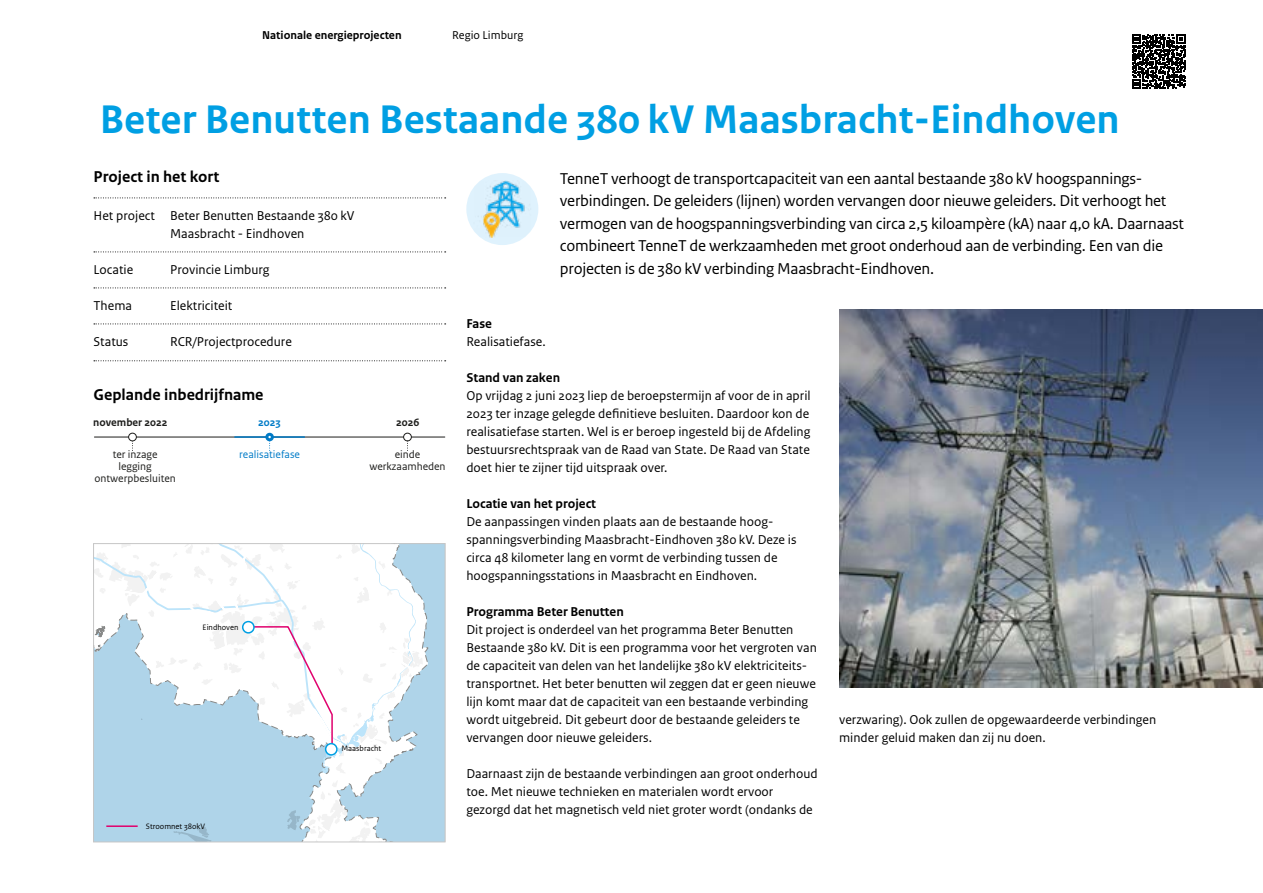
<style>
.page{position:relative;width:1263px;height:893px;background:#fff}
.page>*{position:absolute;margin:0;border:0;box-sizing:border-box;transform-origin:0 0}
.H1_project{font:700 42px "Rijksoverheid Sans Text";color:#009fe3}
.P_intro_project{font:16.5px/22.5px "Rijksoverheid Sans Text";letter-spacing:-.015em;color:#000}
.H_project{font:700 16.5px "Rijksoverheid Sans Text";color:#000}
.P_H{font:13.5px/18px "Rijksoverheid Sans Text";color:#000}
.P_first{font:13.5px/18px "Rijksoverheid Sans Text";color:#000}
.L_project{font:13.5px/18px "Rijksoverheid Sans Text";color:#000}
.H2_project{font:700 13.5px "Rijksoverheid Sans Text";color:#000}
.Ll_project{font:13.5px "Rijksoverheid Sans Text";color:#000}
.t1{font:700 12px "Rijksoverheid Sans Text";color:#000}
.t2{font:12px "Rijksoverheid Sans Text";color:#000}
.t3{font:11.25px/12px "Rijksoverheid Sans Text";color:#1d1d1b;text-align:center}
.t4{font:700 11.25px "Rijksoverheid Sans Text";color:#1d1d1b}
.t5{font:11.25px "Rijksoverheid Sans Text";color:#007bc7}
.t6{font:700 11.25px "Rijksoverheid Sans Text";color:#007bc7}
.t7{font:8.25px "Rijksoverheid Sans Text";color:#000}
.s1{font-family:"Rijksoverheid Sans Text TT"}
</style>
<div class="page">
<img style="left:839px;top:310px;width:424px;height:378px">
<div style="left:466px;top:173px;width:72px;height:72px;background:#dff2fd;border-radius:50%"></div>
<img style="left:473px;top:180px;width:58px;height:58px">
<svg style="left:94px;top:198px;width:352px;height:1px"></svg>
<svg style="left:94px;top:252px;width:352px;height:1px"></svg>
<svg style="left:94px;top:288px;width:352px;height:1px"></svg>
<svg style="left:94px;top:324px;width:352px;height:1px"></svg>
<svg style="left:94px;top:360px;width:352px;height:1px"></svg>
<hr style="left:94px;top:437px;width:351px;height:1px;background:#1d1d1b">
<hr style="left:235px;top:436px;width:69px;height:2px;background:#007bc7">
<svg style="left:268px;top:441px;width:3px;height:10px"></svg>
<div style="left:265px;top:433px;width:9px;height:8px;border:3px solid #007bc7;border-radius:50%"></div>
<div style="left:404px;top:433px;width:7px;height:8px;background:#fff;border-radius:50%"></div>
<div style="left:403px;top:433px;width:9px;height:8px;border:1px solid #1d1d1b;border-radius:50%"></div>
<div style="left:129px;top:433px;width:7px;height:8px;background:#fff;border-radius:50%"></div>
<div style="left:128px;top:433px;width:9px;height:8px;border:1px solid #1d1d1b;border-radius:50%"></div>
<div style="left:428px;top:545px;width:15px;height:295px;background:#afd4e9"></div>
<svg style="left:95px;top:545px;width:333px;height:295px"></svg>
<div style="left:93px;top:543px;width:352px;height:299px;border:1px solid #c6c6c6"></div>
<div style="left:243px;top:622px;width:11px;height:11px;background:#fff;border-radius:50%"></div>
<div style="left:242px;top:621px;width:13px;height:13px;border:2px solid #009fe3;border-radius:50%"></div>
<div style="left:326px;top:744px;width:11px;height:11px;background:#fff;border-radius:50%"></div>
<div style="left:325px;top:743px;width:13px;height:13px;border:2px solid #009fe3;border-radius:50%"></div>
<hr style="left:106px;top:825px;width:32px;height:2px;background:#e0006d">
<svg style="left:1132px;top:35px;width:53px;height:53px"></svg>
<p class="t1" style="left:262px;top:29px;width:141px">Nationale energieprojecten</p>
<p class="t2" style="left:452px;top:29px;width:73px">Regio Limburg</p>
<h1 class="H1_project" style="left:100px;top:96px;width:1021px"><span class="s1">Beter</span> Benutten Bestaande 380 kV Maasbracht-Eindhoven</h1>
<p class="P_intro_project" style="left:560px;top:167px;width:626px">TenneT verhoogt de transportcapaciteit van een aantal bestaande 380 kV hoogspannings&shy;verbindingen. De geleiders (lijnen) worden vervangen door nieuwe geleiders. Dit verhoogt het vermogen van de hoogspanningsverbinding van circa 2,5 kiloampère (kA) naar 4,0 kA. Daarnaast combineert TenneT de werkzaamheden met groot onderhoud aan de verbinding. Een van die projecten is de 380 kV verbinding Maasbracht-Eindhoven.</p>
<h2 class="H_project" style="left:94px;top:168px;width:127px">Project in het kort</h2>
<p class="L_project" style="left:170px;top:206px;width:186px;text-indent:-77px">Het project Beter Benutten Bestaande 380 kV<br>Maasbracht - Eindhoven</p>
<p class="L_project" style="left:94px;top:260px;width:41px">Locatie</p>
<p class="L_project" style="left:170px;top:260px;width:101px">Provincie Limburg</p>
<p class="L_project" style="left:94px;top:296px;width:40px">Thema</p>
<p class="L_project" style="left:170px;top:296px;width:64px">Elektriciteit</p>
<p class="Ll_project" style="left:94px;top:333px;width:36px">Status</p>
<p class="Ll_project" style="left:170px;top:333px;width:123px">RCR/Projectprocedure</p>
<h2 class="H_project" style="left:94px;top:385px;width:171px">Geplande inbedrijfname</h2>
<p class="H2_project" style="left:466px;top:316px;width:27px">Fase</p>
<p class="P_H" style="left:466px;top:332px;width:81px">Realisatiefase.</p>
<p class="H2_project" style="left:466px;top:370px;width:95px">Stand van zaken</p>
<p class="P_H" style="left:466px;top:386px;width:346px;text-align:justify">Op vrijdag 2 juni 2023 liep de beroepstermijn af voor de in april 2023 ter inzage gelegde definitieve besluiten. Daardoor kon de realisatiefase starten. Wel is er beroep ingesteld bij de Afdeling bestuursrechtspraak van de Raad van State. De Raad van State doet hier te zijner tijd uitspraak over.</p>
<p class="H2_project" style="left:466px;top:496px;width:131px">Locatie van het project</p>
<p class="P_H" style="left:466px;top:512px;width:332px">De aanpassingen vinden plaats aan de bestaande hoog&shy;spanningsverbinding Maasbracht-Eindhoven 380 kV. Deze is circa 48 kilometer lang en vormt de verbinding tussen de hoogspanningsstations in Maasbracht en Eindhoven.</p>
<p class="H2_project" style="left:466px;top:604px;width:159px">Programma Beter Benutten</p>
<p class="P_H" style="left:466px;top:620px;width:352px">Dit project is onderdeel van het programma Beter Benutten Bestaande 380 kV. Dit is een programma voor het vergroten van de capaciteit van delen van het landelijke 380 kV elektriciteits&shy;transportnet. Het beter benutten wil zeggen dat er geen nieuwe lijn komt maar dat de capaciteit van een bestaande verbinding wordt uitgebreid. Dit gebeurt door de bestaande geleiders te vervangen door nieuwe geleiders.</p>
<p class="P_first" style="left:466px;top:764px;width:353px">Daarnaast zijn de bestaande verbindingen aan groot onderhoud toe. Met nieuwe technieken en materialen wordt ervoor gezorgd dat het magnetisch veld niet groter wordt (ondanks de</p>
<p class="t4" style="left:93px;top:416px;width:76px">november 2022</p>
<p class="t6" style="left:258px;top:416px;width:24px">2023</p>
<p class="t4" style="left:396px;top:416px;width:25px">2026</p>
<p class="t5" style="left:239px;top:448px;width:62px">realisatiefase</p>
<p class="t3" style="left:369px;top:449px;width:78px">einde werkzaamheden</p>
<p class="t3" style="left:94px;top:449px;width:83px">ter inzage<br>legging ontwerpbesluiten</p>
<p class="t7" style="left:203px;top:622px;width:37px">Eindhoven</p>
<p class="P_first" style="left:839px;top:710px;width:319px">verzwaring). Ook zullen de opgewaardeerde verbindingen minder geluid maken dan zij nu doen.</p>
<p class="t7" style="left:341px;top:744px;width:41px">Maasbracht</p>
<p class="t7" style="left:146px;top:822px;width:61px">Stroomnet 380kV</p>
</div>
